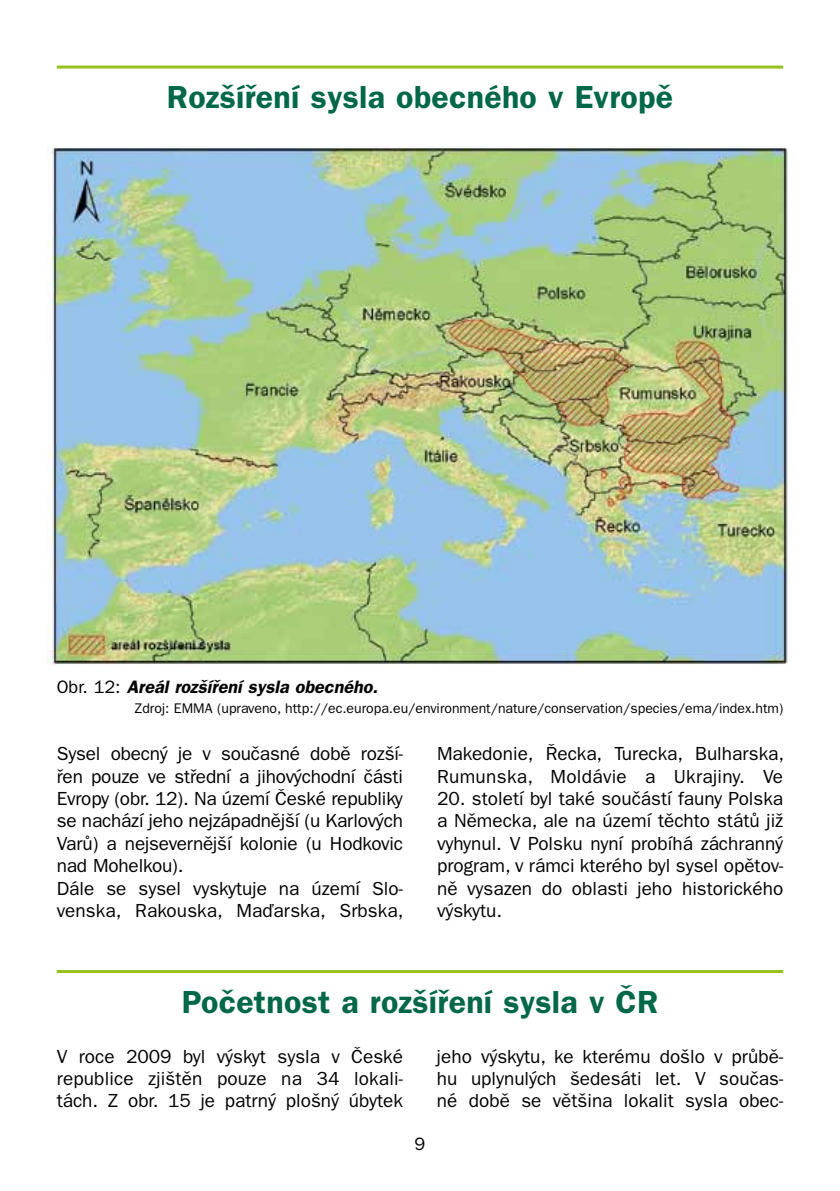
<style>
.page{position:relative;width:840px;height:1191px;background:#fff}
.page>*{position:absolute;margin:0;border:0;box-sizing:border-box;transform-origin:0 0}
.t1{font:600 32px "ITC Franklin Gothic CE";letter-spacing:.01em;color:#006748}
.t2{font:19px/22.4px "ITC Franklin Gothic CE";color:#000;text-align:justify}
.t3{font:italic 600 18px "ITC Franklin Gothic CE";color:#000}
.t4{font:18px "ITC Franklin Gothic CE";color:#000}
.t5{font:14px "ITC Franklin Gothic CE";color:#000}
.s1{font-weight:400;font-style:normal}
</style>
<div class="page">
<img style="left:48px;top:146px;width:738px;height:519px">
<hr style="left:57px;top:66px;width:725px;height:3px;background:#94c11c">
<hr style="left:57px;top:970px;width:725px;height:3px;background:#94c11c">
<p class="t1" style="left:167px;top:79px;width:507px">Rozšíření sysla obecného v Evropě</p>
<p class="t3" style="left:57px;top:676px;width:322px"><span class="s1">Obr. 12:</span> Areál rozšíření sysla obecného.</p>
<p class="t5" style="left:135px;top:700px;width:649px">Zdroj: EMMA (upraveno, http://ec.europa.eu/environment/nature/conservation/species/ema/index.htm)</p>
<p class="t2" style="left:437px;top:742px;width:348px">Makedonie, Řecka, Turecka, Bulharska,<br>Rumunska, Moldávie a Ukrajiny. Ve</p>
<p class="t2" style="left:437px;top:787px;width:347px">20. století byl také součástí fauny Polska a Německa, ale na území těchto států již vyhynul. V Polsku nyní probíhá záchranný program, v rámci kterého byl sysel opětov&shy;ně vysazen do oblasti jeho historického výskytu.</p>
<p class="t2" style="left:57px;top:742px;width:348px;text-align:left">Sysel obecný je v současné době rozší&shy;řen pouze ve střední a jihovýchodní části Evropy (obr. 12). Na území České republiky se nachází jeho nejzápadnější (u Karlových Varů) a nejsevernější kolonie (u Hodkovic nad Mohelkou).<br>Dále se sysel vyskytuje na území Slo&shy;venska, Rakouska, Maďarska, Srbska,</p>
<p class="t1" style="left:182px;top:983px;width:478px">Početnost a rozšíření sysla v ČR</p>
<p class="t2" style="left:57px;top:1044px;width:347px">V roce 2009 byl výskyt sysla v České republice zjištěn pouze na 34 lokali&shy;tách. Z obr. 15 je patrný plošný úbytek</p>
<p class="t4" style="left:414px;top:1133px;width:12px">9</p>
<p class="t2" style="left:437px;top:1044px;width:347px">jeho výskytu, ke kterému došlo v průbě&shy;hu uplynulých šedesáti let. V součas&shy;né době se většina lokalit sysla obec-</p>
</div>
